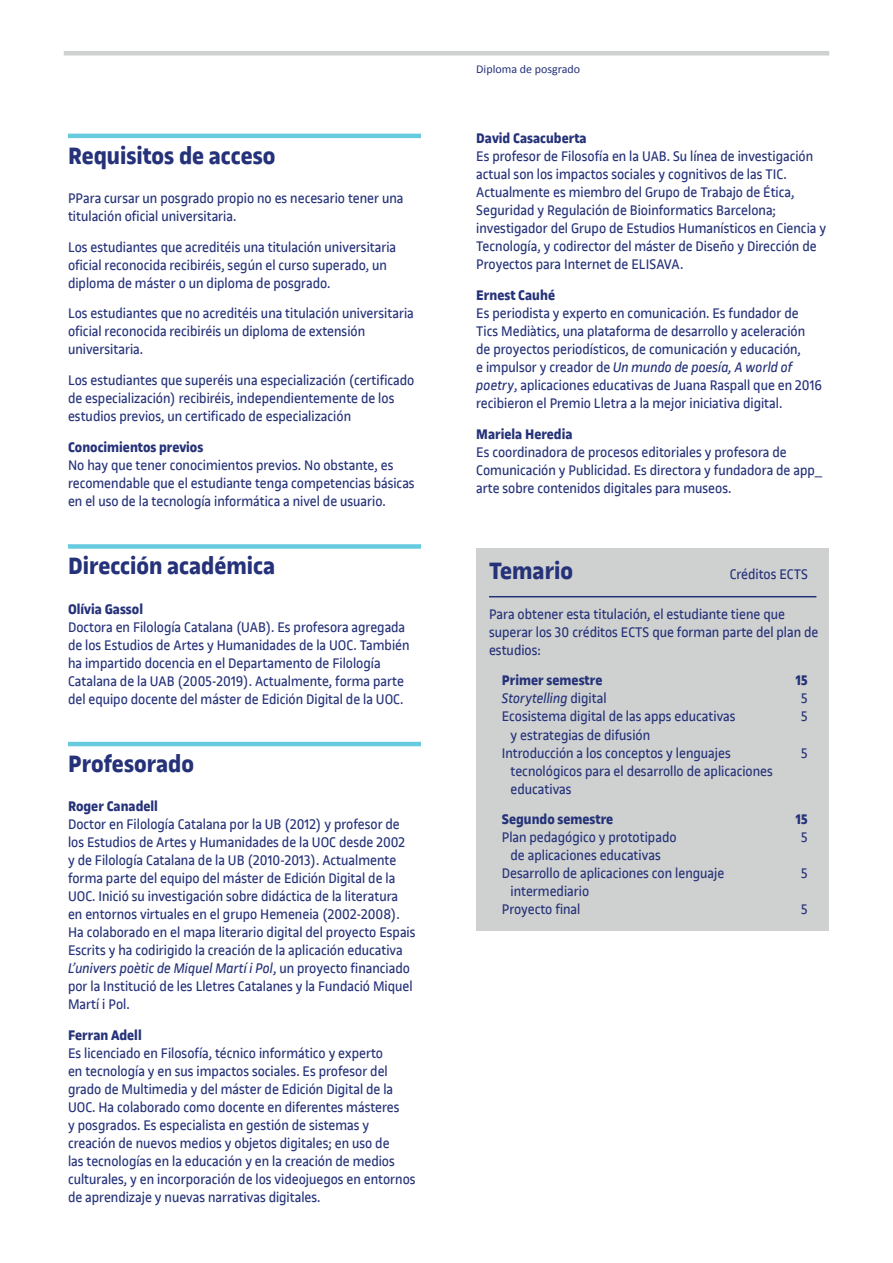
<style>
.page{position:relative;width:893px;height:1263px;background:#fff}
.page>*{position:absolute;margin:0;border:0;box-sizing:border-box;transform-origin:0 0}
.t1{font:700 25.5px "UOC Sans";color:#253279}
.t2{font:15px/18px "UOC Sans";color:#253279}
.t3{font:700 15px "UOC Sans";color:#253279}
.t4{font:italic 15px "UOC Sans";color:#253279}
.t5{font:12px "Calibri";color:#253279}
.s1{font-style:italic}
.s2{font-style:normal}
</style>
<div class="page">
<div style="left:64px;top:51px;width:765px;height:5px;background:#cfd1d0"></div>
<div style="left:476px;top:549px;width:353px;height:382px;background:#cfd1d0"></div>
<hr style="left:68px;top:134px;width:353px;height:4px;background:#67cbdf">
<div style="left:68px;top:544px;width:353px;height:5px;background:#67cbdf"></div>
<hr style="left:68px;top:742px;width:353px;height:4px;background:#67cbdf">
<hr style="left:489px;top:596px;width:327px;height:1px;background:#253279">
<h1 class="t1" style="left:68px;top:141px;width:209px">Requisitos de acceso</h1>
<p class="t2" style="left:68px;top:189px;width:337px">PPara cursar un posgrado propio no es necesario tener una titulación oficial universitaria.</p>
<p class="t2" style="left:68px;top:238px;width:330px">Los estudiantes que acreditéis una titulación universitaria oficial reconocida recibiréis, según el curso superado, un diploma de máster o un diploma de posgrado.</p>
<p class="t2" style="left:68px;top:305px;width:347px">Los estudiantes que no acreditéis una titulación universitaria oficial reconocida recibiréis un diploma de extensión universitaria.</p>
<p class="t2" style="left:68px;top:371px;width:348px">Los estudiantes que superéis una especialización (certificado de especialización) recibiréis, independientemente de los estudios previos, un certificado de especialización</p>
<p class="t3" style="left:68px;top:438px;width:137px">Conocimientos previos</p>
<p class="t2" style="left:68px;top:456px;width:348px">No hay que tener conocimientos previos. No obstante, es recomendable que el estudiante tenga competencias básicas en el uso de la tecnología informática a nivel de usuario.</p>
<h1 class="t1" style="left:68px;top:551px;width:209px">Dirección académica</h1>
<p class="t3" style="left:68px;top:600px;width:77px">Olívia Gassol</p>
<p class="t2" style="left:68px;top:618px;width:343px">Doctora en Filología Catalana (UAB). Es profesora agregada de los Estudios de Artes y Humanidades de la UOC. También ha impartido docencia en el Departamento de Filología Catalana de la UAB (2005-2019). Actualmente, forma parte del equipo docente del máster de Edición Digital de la UOC.</p>
<h1 class="t1" style="left:68px;top:749px;width:128px">Profesorado</h1>
<p class="t3" style="left:68px;top:798px;width:91px">Roger Canadell</p>
<p class="t2" style="left:68px;top:815px;width:349px">Doctor en Filología Catalana por la UB (2012) y profesor de los Estudios de Artes y Humanidades de la UOC desde 2002 y de Filología Catalana de la UB (2010-2013). Actualmente forma parte del equipo del máster de Edición Digital de la UOC. Inició su investigación sobre didáctica de la literatura en entornos virtuales en el grupo Hemeneia (2002-2008).<br>Ha colaborado en el mapa literario digital del proyecto Espais Escrits y ha codirigido la creación de la aplicación educativa <span class="s1">L’univers poètic de Miquel Martí i Pol</span>, un proyecto financiado por la Institució de les Lletres Catalanes y la Fundació Miquel Martí i Pol.</p>
<p class="t3" style="left:68px;top:1026px;width:75px">Ferran Adell</p>
<p class="t2" style="left:68px;top:1044px;width:349px">Es licenciado en Filosofía, técnico informático y experto<br>en tecnología y en sus impactos sociales. Es profesor del grado de Multimedia y del máster de Edición Digital de la UOC. Ha colaborado como docente en diferentes másteres<br>y posgrados. Es especialista en gestión de sistemas y creación de nuevos medios y objetos digitales; en uso de<br>las tecnologías en la educación y en la creación de medios culturales, y en incorporación de los videojuegos en entornos de aprendizaje y nuevas narrativas digitales.</p>
<p class="t5" style="left:476px;top:61px;width:105px">Diploma de posgrado</p>
<p class="t3" style="left:476px;top:130px;width:112px">David Casacuberta</p>
<p class="t2" style="left:476px;top:147px;width:351px">Es profesor de Filosofía en la UAB. Su línea de investigación actual son los impactos sociales y cognitivos de las TIC.<br>Actualmente es miembro del Grupo de Trabajo de Ética, Seguridad y Regulación de Bioinformatics Barcelona; investigador del Grupo de Estudios Humanísticos en Ciencia y Tecnología, y codirector del máster de Diseño y Dirección de Proyectos para Internet de ELISAVA.</p>
<p class="t3" style="left:476px;top:286px;width:80px">Ernest Cauhé</p>
<p class="t2" style="left:476px;top:304px;width:347px">Es periodista y experto en comunicación. Es fundador de Tics Mediàtics, una plataforma de desarrollo y aceleración de proyectos periodísticos, de comunicación y educación,<br>e impulsor y creador de <span class="s1">Un mundo de poesía, A world of poetry</span>, aplicaciones educativas de Juana Raspall que en 2016 recibieron el Premio Lletra a la mejor iniciativa digital.</p>
<p class="t3" style="left:476px;top:425px;width:98px">Mariela Heredia</p>
<p class="t2" style="left:476px;top:443px;width:348px">Es coordinadora de procesos editoriales y profesora de<br>Comunicación y Publicidad. Es directora y fundadora de app_ arte sobre contenidos digitales para museos.</p>
<h1 class="t1" style="left:489px;top:557px;width:86px">Temario</h1>
<p class="t2" style="left:730px;top:566px;width:80px">Créditos ECTS</p>
<p class="t2" style="left:489px;top:605px;width:331px">Para obtener esta titulación, el estudiante tiene que superar los 30 créditos ECTS que forman parte del plan de estudios:</p>
<p class="t3" style="left:502px;top:672px;width:102px">Primer semestre</p>
<p class="t3" style="left:796px;top:672px;width:13px">15</p>
<p class="t4" style="left:502px;top:690px;width:106px">Storytelling <span class="s2">digital</span></p>
<p class="t2" style="left:801px;top:690px;width:8px">5</p>
<p class="t2" style="left:502px;top:708px;width:235px">Ecosistema digital de las apps educativas</p>
<p class="t2" style="left:801px;top:708px;width:8px">5</p>
<p class="t2" style="left:502px;top:726px;width:230px;text-indent:9px">y estrategias de difusión<br>Introducción a los conceptos y lenguajes</p>
<p class="t2" style="left:801px;top:744px;width:8px">5</p>
<p class="t2" style="left:511px;top:762px;width:264px">tecnológicos para el desarrollo de aplicaciones educativas</p>
<p class="t3" style="left:502px;top:811px;width:113px">Segundo semestre</p>
<p class="t3" style="left:796px;top:811px;width:13px">15</p>
<p class="t2" style="left:502px;top:828px;width:176px">Plan pedagógico y prototipado</p>
<p class="t2" style="left:801px;top:828px;width:8px">5</p>
<p class="t2" style="left:502px;top:846px;width:224px;text-indent:9px">de aplicaciones educativas<br>Desarrollo de aplicaciones con lenguaje</p>
<p class="t2" style="left:801px;top:864px;width:8px">5</p>
<p class="t2" style="left:502px;top:882px;width:89px;text-align:center">intermediario<br>Proyecto final</p>
<p class="t2" style="left:801px;top:900px;width:8px">5</p>
</div>
